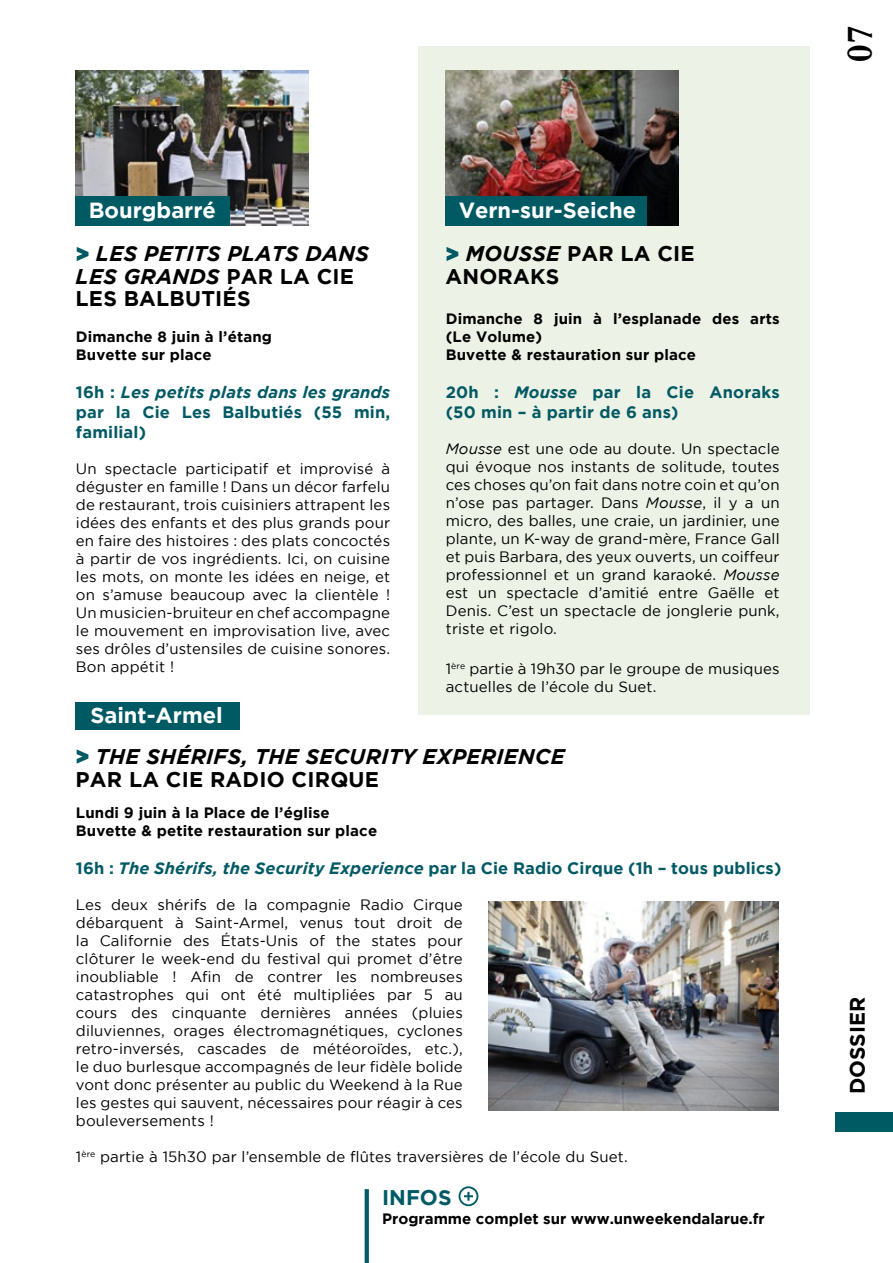
<style>
.page{position:relative;width:893px;height:1263px;background:#fff}
.page>*{position:absolute;margin:0;border:0;box-sizing:border-box;transform-origin:0 0}
.t1{font:700 37.5px "Garamond";color:#000}
.t2{font:700 21.9px "Gotham";color:#fff}
.t3{font:italic 700 21.15px/22.5px "Gotham";letter-spacing:.01em;color:#000}
.t4{font:700 21.15px/22.5px "Gotham";letter-spacing:.01em;color:#000}
.t5{font:700 21.15px "Gotham";color:#005a64}
.t6{font:700 21px "Gotham";color:#000}
.t7{font:700 16.5px/19.8px "Gotham";letter-spacing:.01em;color:#025a64;text-align:justify}
.t8{font:15px/18px "Gotham";letter-spacing:.01em;color:#000;text-align:justify}
.t9{font:700 15px/18px "Gotham";letter-spacing:.01em;color:#000}
.s1{font-style:normal;color:#025a64}
.s2{font-style:normal}
.s3{color:#025a64}
.s4{font-style:italic}
</style>
<div class="page">
<div style="left:418px;top:46px;width:391px;height:668px;background:#ecf2e6"></div>
<img style="left:75px;top:70px;width:234px;height:156px">
<img style="left:445px;top:70px;width:234px;height:156px">
<div style="left:836px;top:1113px;width:57px;height:19px;background:#005a64"></div>
<div style="left:76px;top:196px;width:154px;height:30px;background:#005a64"></div>
<div style="left:446px;top:196px;width:201px;height:30px;background:#005a64"></div>
<div style="left:76px;top:702px;width:164px;height:28px;background:#005a64"></div>
<img style="left:488px;top:901px;width:290px;height:210px">
<svg style="left:365px;top:1189px;width:4px;height:74px"></svg>
<div style="left:459px;top:1186px;width:19px;height:20px;border:2px solid #005a64;border-radius:50%"></div>
<svg style="left:464px;top:1192px;width:9px;height:9px"></svg>
<h2 class="t2" style="left:89px;top:197px;width:129px">Bourgbarré</h2>
<h2 class="t2" style="left:459px;top:197px;width:179px">Vern-sur-Seiche</h2>
<h3 class="t3" style="left:76px;top:242px;width:295px"><span class="s1">&gt;</span> LES PETITS PLATS DANS<br>LES GRANDS <span class="s2">PAR LA CIE<br>LES BALBUTIÉS</span></h3>
<h3 class="t4" style="left:445px;top:242px;width:251px"><span class="s3">&gt;</span> <span class="s4">MOUSSE</span> PAR LA CIE<br>ANORAKS</h3>
<p class="t9" style="left:76px;top:328px;width:198px">Dimanche 8 juin à l’étang<br>Buvette sur place</p>
<p class="t7" style="left:76px;top:382px;width:316px">16h : <span class="s4">Les petits plats dans les grands </span>par la Cie Les Balbutiés (55 min, familial)</p>
<p class="t8" style="left:76px;top:459px;width:316px">Un spectacle participatif et improvisé à déguster en famille ! Dans un décor farfelu de restaurant, trois cuisiniers attrapent les idées des enfants et des plus grands pour en faire des histoires : des plats concoctés à partir de vos ingrédients. Ici, on cuisine les mots, on monte les idées en neige, et on s’amuse beaucoup avec la clientèle !<br>Un musicien-bruiteur en chef accompagne le mouvement en improvisation live, avec ses drôles d’ustensiles de cuisine sonores.<br>Bon appétit !</p>
<h2 class="t2" style="left:90px;top:703px;width:134px">Saint-Armel</h2>
<p class="t9" style="left:446px;top:310px;width:335px">Dimanche 8 juin à l’esplanade des arts (Le Volume)<br>Buvette &amp; restauration sur place</p>
<p class="t7" style="left:446px;top:382px;width:335px">20h : <span class="s4">Mousse</span> par la Cie Anoraks (50 min – à partir de 6 ans)</p>
<p class="t8" style="left:446px;top:439px;width:335px"><span class="s4">Mousse</span> est une ode au doute. Un spectacle qui évoque nos instants de solitude, toutes ces choses qu’on fait dans notre coin et qu’on n’ose pas partager. Dans <span class="s4">Mousse</span>, il y a un micro, des balles, une craie, un jardinier, une plante, un K-way de grand-mère, France Gall et puis Barbara, des yeux ouverts, un coiffeur professionnel et un grand karaoké. <span class="s4">Mousse </span>est un spectacle d’amitié entre Gaëlle et Denis. C’est un spectacle de jonglerie punk, triste et rigolo.</p>
<p class="t8" style="left:446px;top:659px;width:335px">1<sup>ère</sup> partie à 19h30 par le groupe de musiques actuelles de l’école du Suet.</p>
<h3 class="t3" style="left:76px;top:745px;width:491px"><span class="s1">&gt;</span> THE SHÉRIFS, THE SECURITY EXPERIENCE<br><span class="s2">PAR LA CIE RADIO CIRQUE</span></h3>
<p class="t9" style="left:76px;top:803px;width:303px">Lundi 9 juin à la Place de l’église<br>Buvette &amp; petite restauration sur place</p>
<p class="t7" style="left:76px;top:858px;width:707px">16h : <span class="s4">The Shérifs, the Security Experience</span> par la Cie Radio Cirque (1h – tous publics)</p>
<p class="t8" style="left:76px;top:895px;width:388px">Les deux shérifs de la compagnie Radio Cirque débarquent à Saint-Armel, venus tout droit de la Californie des États-Unis of the states pour clôturer le week-end du festival qui promet d’être inoubliable ! Afin de contrer les nombreuses catastrophes qui ont été multipliées par 5 au cours des cinquante dernières années (pluies diluviennes, orages électromagnétiques, cyclones retro-inversés, cascades de météoroïdes, etc.), le duo burlesque accompagnés de leur fidèle bolide vont donc présenter au public du Weekend à la Rue les gestes qui sauvent, nécessaires pour réagir à ces bouleversements !</p>
<p class="t8" style="left:76px;top:1147px;width:553px">1<sup>ère</sup> partie à 15h30 par l’ensemble de flûtes traversières de l’école du Suet.</p>
<h3 class="t5" style="left:382px;top:1185px;width:71px">INFOS</h3>
<p class="t9" style="left:382px;top:1209px;width:384px">Programme complet sur www.unweekendalarue.fr</p>
<h1 class="t1" style="left:834px;top:62px;width:38px;rotate:-90deg">07</h1>
<h3 class="t6" style="left:845px;top:1094px;width:99px;rotate:-90deg">DOSSIER</h3>
</div>
